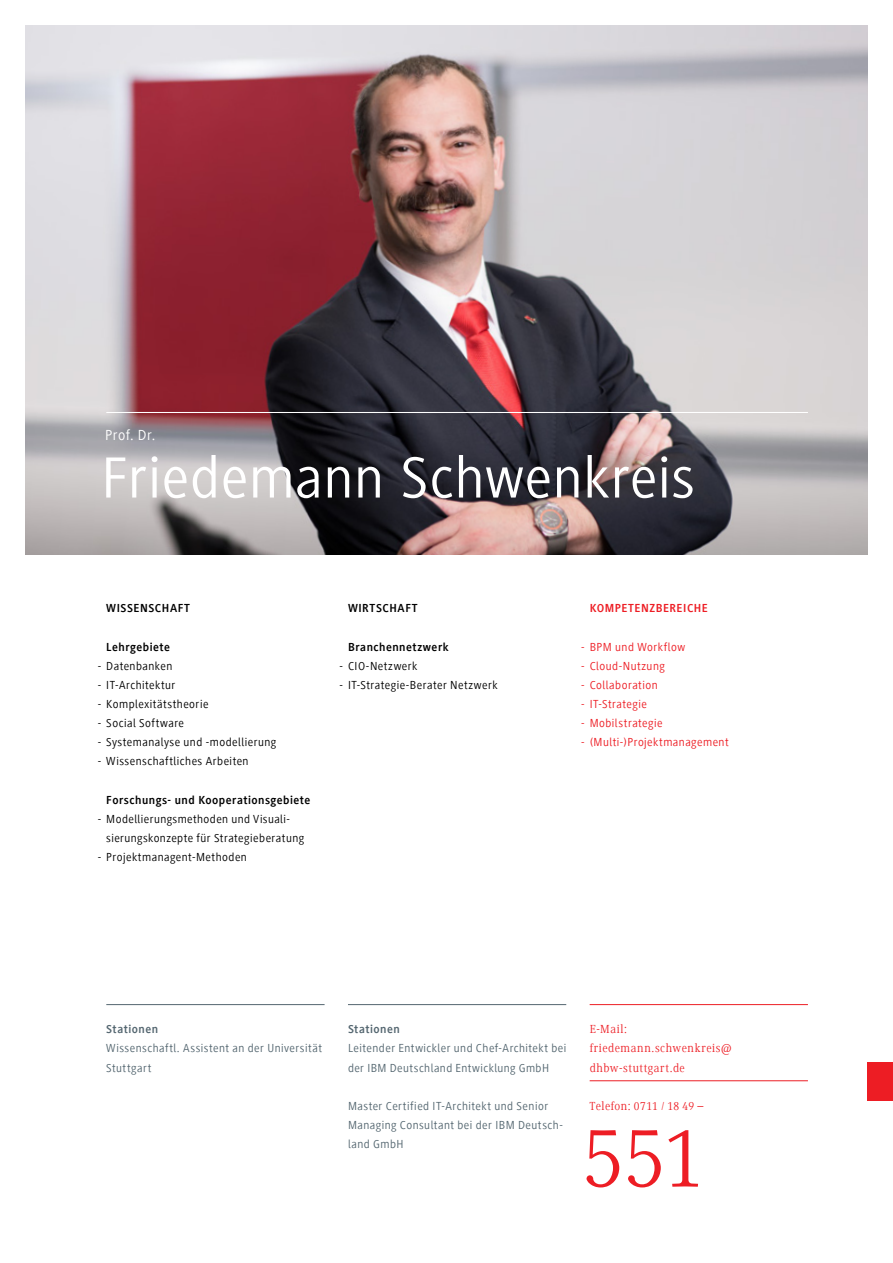
<style>
.page{position:relative;width:893px;height:1263px;background:#fff}
.page>*{position:absolute;margin:0;border:0;box-sizing:border-box;transform-origin:0 0}
.t1{font:85.5px "Generis Serif Com";color:#ed1d24}
.t2{font:60px "Generis Sans Com";letter-spacing:.01em;color:#fff}
.t3{font:15px "Generis Sans Com";letter-spacing:.03em;color:#fff}
.t4{font:12px/19.2px "Generis Sans Com";letter-spacing:.04em;color:#000}
.t5{font:12px/19.2px "Generis Sans Com";letter-spacing:.04em;color:#546670}
.t6{font:12px "Generis Sans Com";letter-spacing:.04em;color:#ed1d24}
.t7{font:700 12px "Generis Sans Com";letter-spacing:.04em;color:#000}
.t8{font:12px/19.2px "Generis Serif Com";letter-spacing:.045em;color:#ed1d24}
.t9{font:700 12px "Generis Sans Com";letter-spacing:.04em;color:#546670}
.t10{font:700 12px "Generis Sans Com";letter-spacing:.045em;color:#ed1d24}
</style>
<div class="page">
<hr style="left:106px;top:1004px;width:219px;height:1px;background:#546670">
<hr style="left:348px;top:1004px;width:218px;height:1px;background:#546670">
<hr style="left:590px;top:1080px;width:218px;height:1px;background:#ed1d24">
<hr style="left:590px;top:1004px;width:218px;height:1px;background:#ed1d24">
<img style="left:26px;top:26px;width:841px;height:529px">
<div style="left:867px;top:1062px;width:26px;height:38px;background:#ed1d24"></div>
<hr style="left:106px;top:412px;width:702px;height:1px;background:#fff">
<p class="t3" style="left:105px;top:427px;width:52px">Prof. Dr.</p>
<h2 class="t2" style="left:101px;top:445px;width:595px">Friedemann Schwenkreis</h2>
<p class="t7" style="left:106px;top:602px;width:85px">WISSENSCHAFT</p>
<p class="t7" style="left:106px;top:640px;width:65px">Lehrgebiete</p>
<p class="t4" style="left:98px;top:656px;width:76px">- Datenbanken</p>
<p class="t4" style="left:98px;top:675px;width:79px">- IT-Architektur</p>
<p class="t4" style="left:98px;top:694px;width:112px">- Komplexitätstheorie</p>
<p class="t4" style="left:98px;top:714px;width:88px">- Social Software</p>
<p class="t4" style="left:98px;top:733px;width:180px">- Systemanalyse und -modellierung</p>
<p class="t4" style="left:98px;top:752px;width:152px">- Wissenschaftliches Arbeiten</p>
<p class="t7" style="left:106px;top:793px;width:205px">Forschungs- und Kooperationsgebiete</p>
<p class="t4" style="left:106px;top:809px;width:199px;text-indent:-9px">- Modellierungsmethoden und Visuali&shy;sierungskonzepte für Strategieberatung</p>
<p class="t4" style="left:98px;top:847px;width:151px">- Projektmanagent-Methoden</p>
<p class="t7" style="left:348px;top:602px;width:71px">WIRTSCHAFT</p>
<p class="t7" style="left:348px;top:640px;width:102px">Branchennetzwerk</p>
<p class="t4" style="left:339px;top:656px;width:79px">- CIO-Netzwerk</p>
<p class="t4" style="left:339px;top:675px;width:160px">- IT-Strategie-Berater Netzwerk</p>
<p class="t10" style="left:590px;top:602px;width:120px">KOMPETENZBEREICHE</p>
<p class="t6" style="left:581px;top:640px;width:105px">- BPM und Workflow</p>
<p class="t6" style="left:581px;top:659px;width:85px">- Cloud-Nutzung</p>
<p class="t6" style="left:581px;top:678px;width:78px">- Collaboration</p>
<p class="t6" style="left:581px;top:697px;width:67px">- IT-Strategie</p>
<p class="t6" style="left:581px;top:716px;width:83px">- Mobilstrategie</p>
<p class="t6" style="left:581px;top:736px;width:149px">- (Multi-)Projektmanagement</p>
<p class="t9" style="left:106px;top:1023px;width:53px">Stationen</p>
<p class="t5" style="left:106px;top:1039px;width:217px">Wissenschaftl. Assistent an der Universität<br>Stuttgart</p>
<p class="t9" style="left:348px;top:1023px;width:53px">Stationen</p>
<p class="t5" style="left:348px;top:1039px;width:220px">Leitender Entwickler und Chef-Architekt bei der IBM Deutschland Entwicklung GmbH</p>
<p class="t5" style="left:348px;top:1096px;width:216px">Master Certified IT-Architekt und Senior<br>Managing Consultant bei der IBM Deutsch&shy;land GmbH</p>
<p class="t8" style="left:590px;top:1020px;width:144px">E-Mail: friedemann.schwenkreis@ dhbw-stuttgart.de</p>
<p class="t8" style="left:590px;top:1096px;width:115px">Telefon: 0711 / 18 49 –</p>
<h1 class="t1" style="left:583px;top:1110px;width:122px">551</h1>
</div>
